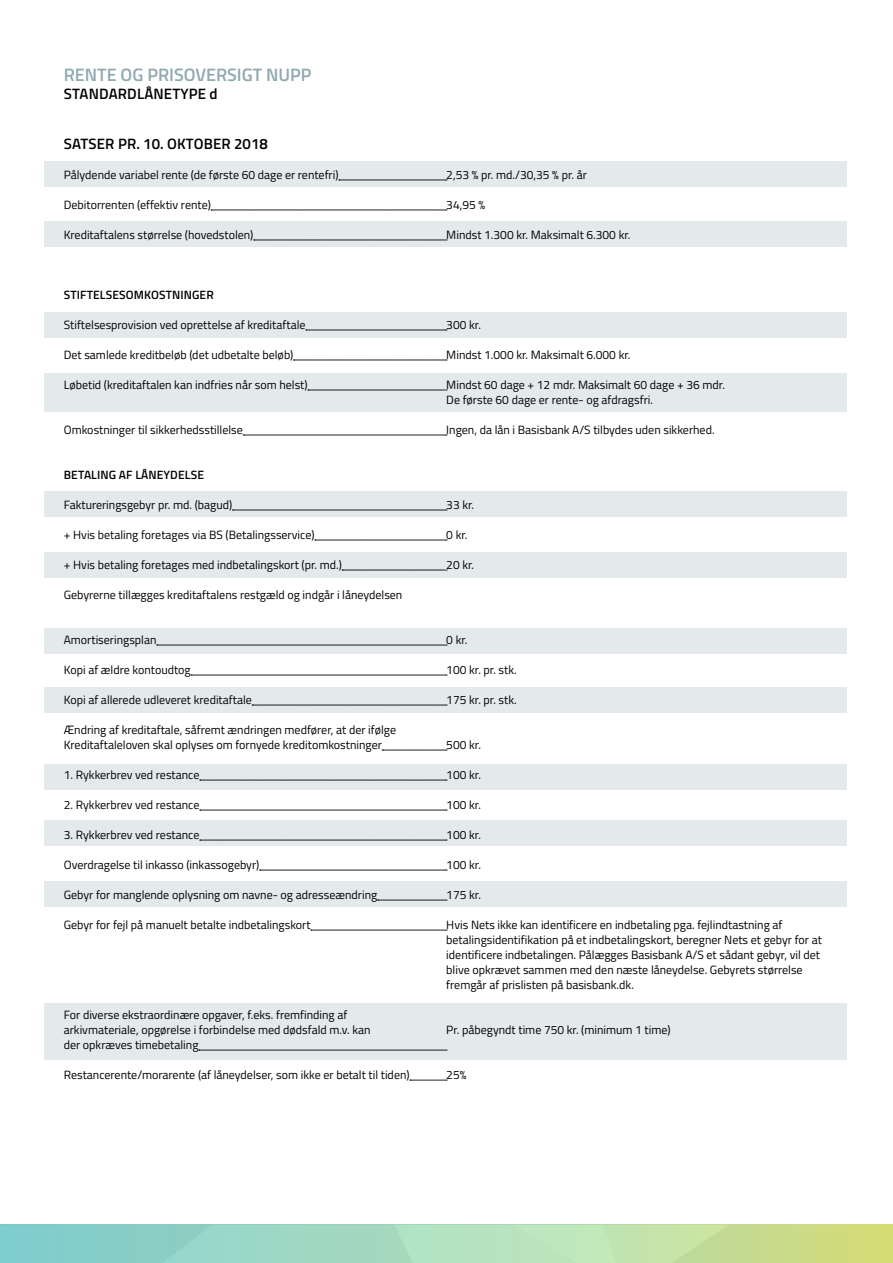
<style>
.page{position:relative;width:893px;height:1263px;background:#fff}
.page>*{position:absolute;margin:0;border:0;box-sizing:border-box;transform-origin:0 0}
.t1{font:600 18px "Titillium Web";color:#90a9ae}
.t2{font:600 15px "Titillium Web";letter-spacing:.01em;color:#000}
.t3{font:12px/15px "Titillium Web";color:#000}
.t4{font:600 12px "Titillium Web";letter-spacing:.01em;color:#000}
</style>
<div class="page">
<svg style="left:0;top:1225px;width:893px;height:38px;background:#acdab4"></svg>
<div style="left:44px;top:161px;width:802px;height:26px;background:#e4eaeb"></div>
<div style="left:44px;top:221px;width:802px;height:26px;background:#e4eaeb"></div>
<div style="left:44px;top:312px;width:802px;height:26px;background:#e4eaeb"></div>
<div style="left:44px;top:491px;width:802px;height:26px;background:#e4eaeb"></div>
<div style="left:44px;top:552px;width:802px;height:25px;background:#e4eaeb"></div>
<div style="left:44px;top:628px;width:802px;height:26px;background:#e4eaeb"></div>
<div style="left:44px;top:687px;width:802px;height:26px;background:#e4eaeb"></div>
<div style="left:44px;top:764px;width:802px;height:26px;background:#e4eaeb"></div>
<div style="left:44px;top:820px;width:802px;height:26px;background:#e4eaeb"></div>
<div style="left:44px;top:881px;width:802px;height:26px;background:#e4eaeb"></div>
<div style="left:44px;top:1004px;width:802px;height:56px;background:#e4eaeb"></div>
<div style="left:44px;top:373px;width:802px;height:38px;background:#e4eaeb"></div>
<svg style="left:339px;top:180px;width:108px;height:1px"></svg>
<svg style="left:211px;top:210px;width:236px;height:1px"></svg>
<svg style="left:254px;top:240px;width:193px;height:1px"></svg>
<svg style="left:306px;top:330px;width:141px;height:1px"></svg>
<svg style="left:293px;top:360px;width:154px;height:1px"></svg>
<svg style="left:308px;top:390px;width:139px;height:1px"></svg>
<svg style="left:243px;top:435px;width:204px;height:1px"></svg>
<svg style="left:232px;top:510px;width:215px;height:1px"></svg>
<svg style="left:315px;top:540px;width:132px;height:1px"></svg>
<svg style="left:342px;top:570px;width:105px;height:1px"></svg>
<svg style="left:157px;top:645px;width:290px;height:1px"></svg>
<svg style="left:191px;top:675px;width:256px;height:1px"></svg>
<svg style="left:252px;top:705px;width:195px;height:1px"></svg>
<svg style="left:382px;top:750px;width:65px;height:1px"></svg>
<svg style="left:200px;top:780px;width:247px;height:1px"></svg>
<svg style="left:200px;top:810px;width:247px;height:1px"></svg>
<svg style="left:200px;top:840px;width:247px;height:1px"></svg>
<svg style="left:260px;top:870px;width:187px;height:1px"></svg>
<svg style="left:377px;top:900px;width:70px;height:1px"></svg>
<svg style="left:311px;top:930px;width:136px;height:1px"></svg>
<svg style="left:199px;top:1050px;width:248px;height:1px"></svg>
<svg style="left:410px;top:1080px;width:37px;height:1px"></svg>
<h1 class="t1" style="left:64px;top:61px;width:249px">RENTE OG PRISOVERSIGT NUPP</h1>
<p class="t2" style="left:64px;top:83px;width:155px">STANDARDLÅNETYPE d</p>
<p class="t2" style="left:64px;top:132px;width:205px">SATSER PR. 10. OKTOBER 2018</p>
<p class="t3" style="left:64px;top:167px;width:276px">Pålydende variabel rente (de første 60 dage er rentefri)</p>
<p class="t3" style="left:446px;top:167px;width:142px">2,53 % pr. md./30,35 % pr. år</p>
<p class="t3" style="left:64px;top:197px;width:149px">Debitorrenten (effektiv rente)</p>
<p class="t3" style="left:446px;top:197px;width:40px">34,95 %</p>
<p class="t3" style="left:64px;top:227px;width:191px">Kreditaftalens størrelse (hovedstolen)</p>
<p class="t3" style="left:446px;top:227px;width:186px">Mindst 1.300 kr. Maksimalt 6.300 kr.</p>
<p class="t4" style="left:64px;top:286px;width:151px">STIFTELSESOMKOSTNINGER</p>
<p class="t3" style="left:64px;top:317px;width:243px">Stiftelsesprovision ved oprettelse af kreditaftale</p>
<p class="t3" style="left:446px;top:317px;width:36px">300 kr.</p>
<p class="t3" style="left:64px;top:347px;width:231px">Det samlede kreditbeløb (det udbetalte beløb)</p>
<p class="t3" style="left:446px;top:347px;width:186px">Mindst 1.000 kr. Maksimalt 6.000 kr.</p>
<p class="t3" style="left:64px;top:377px;width:245px">Løbetid (kreditaftalen kan indfries når som helst)</p>
<p class="t3" style="left:446px;top:377px;width:280px">Mindst 60 dage + 12 mdr. Maksimalt 60 dage + 36 mdr.<br>De første 60 dage er rente- og afdragsfri.</p>
<p class="t3" style="left:64px;top:422px;width:181px">Omkostninger til sikkerhedsstillelse</p>
<p class="t3" style="left:446px;top:422px;width:270px">Ingen, da lån i Basisbank A/S tilbydes uden sikkerhed.</p>
<p class="t4" style="left:64px;top:466px;width:142px">BETALING AF LÅNEYDELSE</p>
<p class="t3" style="left:64px;top:497px;width:170px">Faktureringsgebyr pr. md. (bagud)</p>
<p class="t3" style="left:446px;top:497px;width:29px">33 kr.</p>
<p class="t3" style="left:64px;top:527px;width:252px">+ Hvis betaling foretages via BS (Betalingsservice)</p>
<p class="t3" style="left:446px;top:527px;width:23px">0 kr.</p>
<p class="t3" style="left:64px;top:557px;width:280px">+ Hvis betaling foretages med indbetalingskort (pr. md.)</p>
<p class="t3" style="left:446px;top:557px;width:29px">20 kr.</p>
<p class="t3" style="left:64px;top:587px;width:340px">Gebyrerne tillægges kreditaftalens restgæld og indgår i låneydelsen</p>
<p class="t3" style="left:64px;top:632px;width:94px">Amortiseringsplan</p>
<p class="t3" style="left:446px;top:632px;width:23px">0 kr.</p>
<p class="t3" style="left:64px;top:662px;width:129px">Kopi af ældre kontoudtog</p>
<p class="t3" style="left:446px;top:662px;width:72px">100 kr. pr. stk.</p>
<p class="t3" style="left:64px;top:692px;width:190px">Kopi af allerede udleveret kreditaftale</p>
<p class="t3" style="left:446px;top:692px;width:72px">175 kr. pr. stk.</p>
<p class="t3" style="left:64px;top:722px;width:334px">Ændring af kreditaftale, såfremt ændringen medfører, at der ifølge<br>Kreditaftaleloven skal oplyses om fornyede kreditomkostninger</p>
<p class="t3" style="left:446px;top:737px;width:36px">500 kr.</p>
<p class="t3" style="left:64px;top:767px;width:137px">1. Rykkerbrev ved restance</p>
<p class="t3" style="left:446px;top:767px;width:36px">100 kr.</p>
<p class="t3" style="left:64px;top:797px;width:137px">2. Rykkerbrev ved restance</p>
<p class="t3" style="left:446px;top:797px;width:36px">100 kr.</p>
<p class="t3" style="left:64px;top:827px;width:137px">3. Rykkerbrev ved restance</p>
<p class="t3" style="left:446px;top:827px;width:36px">100 kr.</p>
<p class="t3" style="left:64px;top:857px;width:197px">Overdragelse til inkasso (inkassogebyr)</p>
<p class="t3" style="left:446px;top:857px;width:36px">100 kr.</p>
<p class="t3" style="left:64px;top:887px;width:315px">Gebyr for manglende oplysning om navne- og adresseændring</p>
<p class="t3" style="left:446px;top:887px;width:36px">175 kr.</p>
<p class="t3" style="left:64px;top:917px;width:248px">Gebyr for fejl på manuelt betalte indbetalingskort</p>
<p class="t3" style="left:446px;top:917px;width:377px">Hvis Nets ikke kan identificere en indbetaling pga. fejlindtastning af betalingsidentifikation på et indbetalingskort, beregner Nets et gebyr for at identificere indbetalingen. Pålægges Basisbank A/S et sådant gebyr, vil det blive opkrævet sammen med den næste låneydelse. Gebyrets størrelse fremgår af prislisten på basisbank.dk.</p>
<p class="t3" style="left:64px;top:1007px;width:308px">For diverse ekstraordinære opgaver, f.eks. fremfinding af arkivmateriale, opgørelse i forbindelse med dødsfald m.v. kan</p>
<p class="t3" style="left:446px;top:1022px;width:226px">Pr. påbegyndt time 750 kr. (minimum 1 time)</p>
<p class="t3" style="left:64px;top:1037px;width:136px">der opkræves timebetaling</p>
<p class="t3" style="left:64px;top:1067px;width:347px">Restancerente/morarente (af låneydelser, som ikke er betalt til tiden)</p>
<p class="t3" style="left:446px;top:1067px;width:22px">25%</p>
</div>
